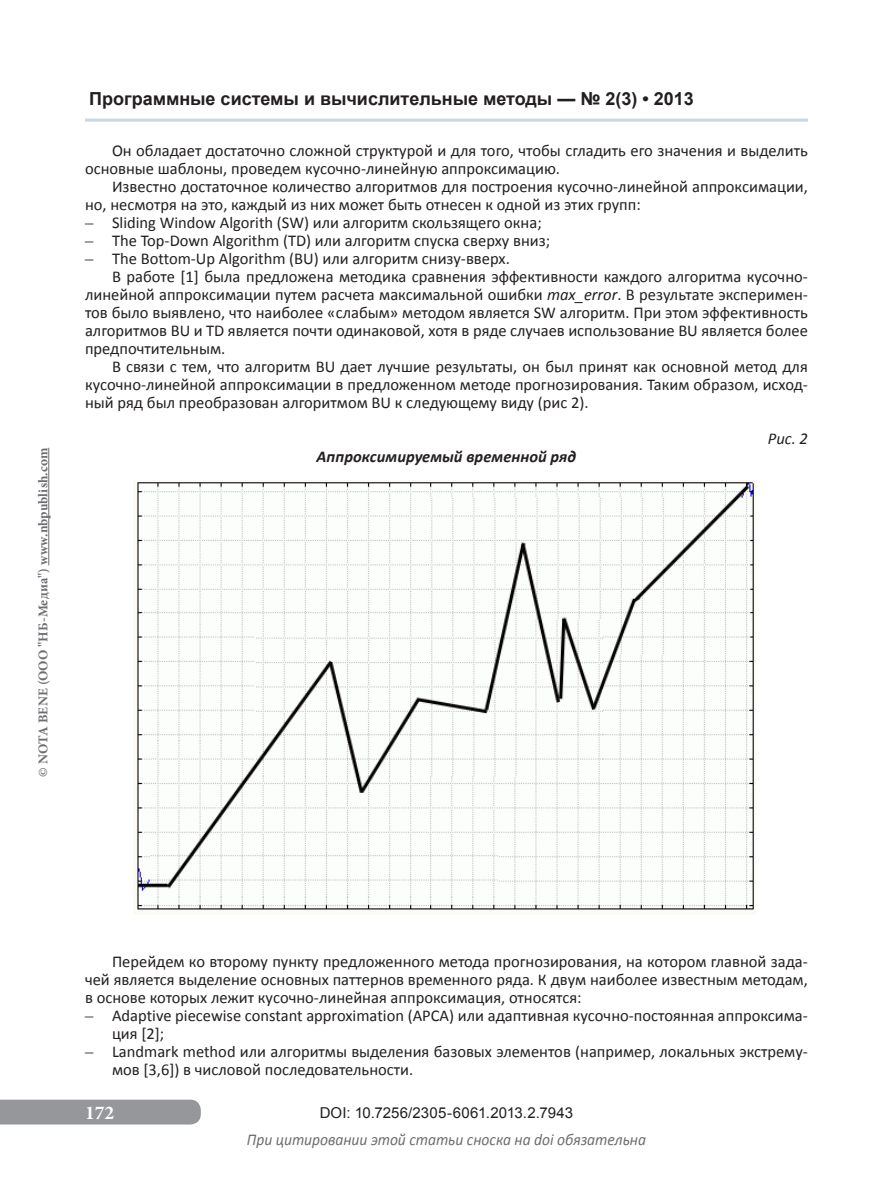
<style>
.page{position:relative;width:893px;height:1191px;background:#fff}
.page>*{position:absolute;margin:0;border:0;box-sizing:border-box;transform-origin:0 0}
.t1{font:700 19.5px "Minion Pro";color:#fff}
.t2{font:700 18px "Arial";color:#231f20}
.t3{font:16.5px/18px "Calibri";color:#231f20}
.t4{font:italic 16.5px "Calibri";color:#6c6d70;scale:.94 1}
.t5{font:italic 700 16.5px "Calibri";color:#231f20}
.t6{font:italic 16.5px "Calibri";color:#231f20}
.t7{font:15px "Arial";letter-spacing:.005em;color:#231f20}
.t8{font:700 13.5px "Minion Pro";letter-spacing:.01em;color:#6c6d70}
.s1{font-family:"Times New Roman"}
.s2{font-style:italic}
</style>
<div class="page">
<div style="left:0;top:1099px;width:201px;height:25px;background:#95979a"></div>
<hr style="left:85px;top:119px;width:723px;height:3px;background:#c7d8e0">
<hr style="left:48px;top:448px;width:1px;height:117px;background:#6c6d70">
<img style="left:133px;top:480px;width:623px;height:434px">
<p class="t8" style="left:34px;top:776px;width:330px;rotate:-90deg">© NOTA BENE (ООО "НБ-Медиа") www.nbpublish.com</p>
<p class="t2" style="left:89px;top:87px;width:606px">Программные системы и вычислительные методы — № 2(3) • 2013</p>
<p class="t3" style="left:85px;top:141px;width:724px;text-indent:27px">Он обладает достаточно сложной структурой и для того, чтобы сгладить его значения и выделить основные шаблоны, проведем кусочно-линейную аппроксимацию.</p>
<p class="t3" style="left:85px;top:177px;width:724px;text-indent:27px">Известно достаточное количество алгоритмов для построения кусочно-линейной аппроксимации, но, несмотря на это, каждый из них может быть отнесен к одной из этих групп:</p>
<p class="t3" style="left:85px;top:213px;width:458px"><span class="s1">–</span> Sliding Window Algorith (SW) или алгоритм скользящего окна;</p>
<p class="t3" style="left:85px;top:231px;width:467px"><span class="s1">–</span> The Top-Down Algorithm (TD) или алгоритм спуска сверху вниз;</p>
<p class="t3" style="left:85px;top:249px;width:426px"><span class="s1">–</span> The Bottom-Up Algorithm (BU) или алгоритм снизу-вверх.</p>
<p class="t3" style="left:112px;top:267px;width:697px">В работе [1] была предложена методика сравнения эффективности каждого алгоритма кусочно-</p>
<p class="t3" style="left:85px;top:285px;width:724px">линейной аппроксимации путем расчета максимальной ошибки <span class="s2">max_error</span>. В результате эксперимен-</p>
<p class="t3" style="left:85px;top:303px;width:724px">тов было выявлено, что наиболее «слабым» методом является SW алгоритм. При этом эффективность</p>
<p class="t3" style="left:85px;top:321px;width:724px">алгоритмов BU и TD является почти одинаковой, хотя в ряде случаев использование BU является более</p>
<p class="t3" style="left:85px;top:339px;width:142px">предпочтительным.</p>
<p class="t3" style="left:112px;top:357px;width:697px">В связи с тем, что алгоритм BU дает лучшие результаты, он был принят как основной метод для</p>
<p class="t3" style="left:85px;top:375px;width:724px">кусочно-линейной аппроксимации в предложенном методе прогнозирования. Таким образом, исход-</p>
<p class="t3" style="left:85px;top:393px;width:505px">ный ряд был преобразован алгоритмом BU к следующему виду (рис 2).</p>
<p class="t6" style="left:768px;top:429px;width:42px">Рис. 2</p>
<p class="t5" style="left:317px;top:447px;width:261px">Аппроксимируемый временной ряд</p>
<p class="t3" style="left:85px;top:951px;width:724px;text-align:justify;text-indent:27px">Перейдем ко второму пункту предложенного метода прогнозирования, на котором главной зада&shy;чей является выделение основных паттернов временного ряда. К двум наиболее известным методам, в основе которых лежит кусочно-линейная аппроксимация, относятся:</p>
<p class="t3" style="left:112px;top:1005px;width:697px;text-indent:-27px"><span class="s1">–</span> Adaptive piecewise constant approximation (APCA) или адаптивная кусочно-постоянная аппроксима&shy;ция [2];</p>
<p class="t3" style="left:112px;top:1041px;width:697px;text-indent:-27px"><span class="s1">–</span> Landmark method или алгоритмы выделения базовых элементов (например, локальных экстрему&shy;мов [3,6]) в числовой последовательности.</p>
<p class="t1" style="left:85px;top:1099px;width:31px">172</p>
<p class="t7" style="left:320px;top:1102px;width:255px">DOI: 10.7256/2305-6061.2013.2.7943</p>
<p class="t4" style="left:247px;top:1129px;width:426px">При цитировании этой статьи сноска на doi обязательна</p>
</div>
